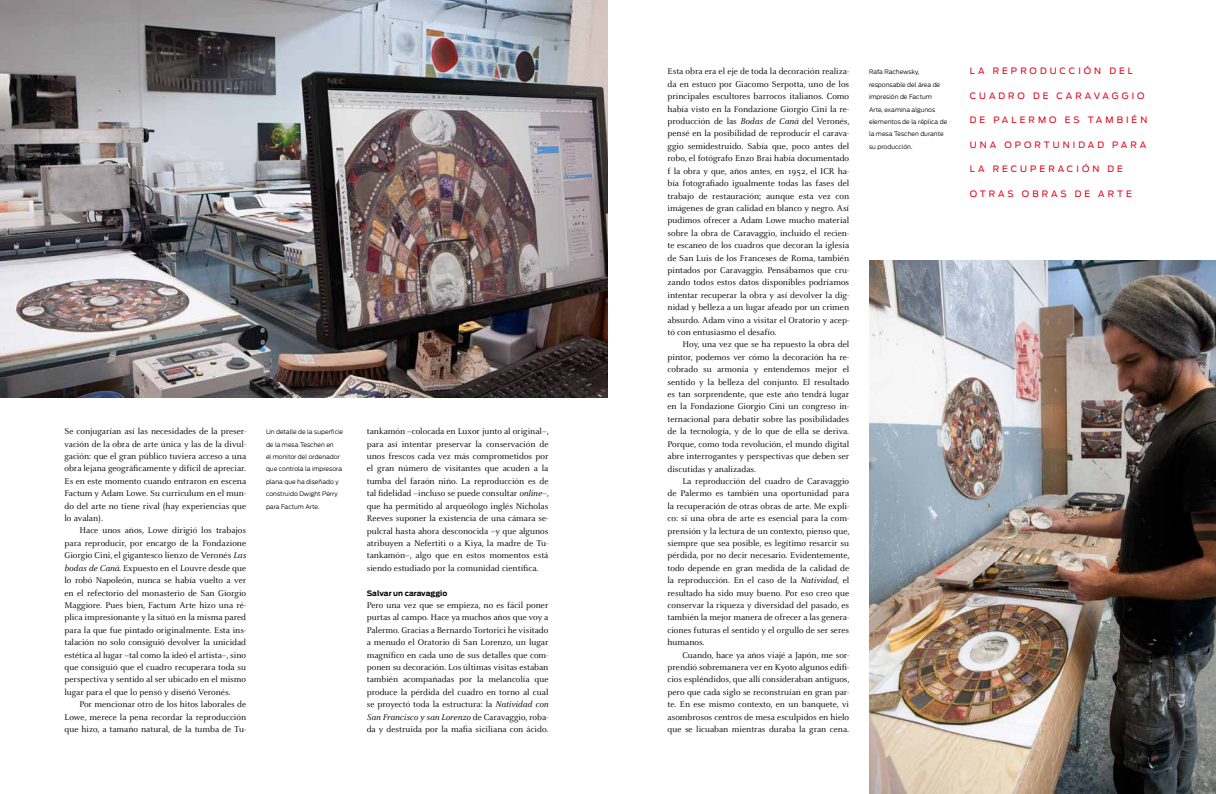
<style>
.page{position:relative;width:1216px;height:794px;background:#fff}
.page>*{position:absolute;margin:0;border:0;box-sizing:border-box;transform-origin:0 0}
.t1{font:9.19px/12.4px "Celeste";color:#000;text-align:justify}
.t2{font:8.75px "Antenna";letter-spacing:.35em;color:#e2001a}
.t3{font:700 7.44px "Antenna";color:#000}
.t4{font:300 6.12px/12.4px "Antenna";color:#000}
.s1{font-style:italic}
</style>
<div class="page">
<img style="left:869px;top:260px;width:346px;height:534px">
<img style="left:0;top:0;width:608px;height:397px">
<p class="t1" style="left:64px;top:425px;width:183px">Se conjugarían así las necesidades de la preser&shy;vación de la obra de arte única y las de la divul&shy;gación: que el gran público tuviera acceso a una obra lejana geográficamente y difícil de apreciar.<br>Es en este momento cuando entraron en escena Factum y Adam Lowe. Su curriculum en el mun&shy;do del arte no tiene rival (hay experiencias que lo avalan).</p>
<p class="t1" style="left:64px;top:525px;width:183px;text-indent:15px">Hace unos años, Lowe dirigió los trabajos para reproducir, por encargo de la Fondazione Giorgio Cini, el gigantesco lienzo de Veronés <span class="s1">Las bodas de Caná</span>. Expuesto en el Louvre desde que lo robó Napoleón, nunca se había vuelto a ver en el refectorio del monasterio de San Giorgio Maggiore. Pues bien, Factum Arte hizo una ré&shy;plica impresionante y la situó en la misma pared para la que fue pintado originalmente. Esta ins&shy;talación no solo consiguió devolver la unicidad estética al lugar –tal como la ideó el artista–, sino que consiguió que el cuadro recuperara toda su perspectiva y sentido al ser ubicado en el mismo lugar para el que lo pensó y diseñó Veronés.</p>
<p class="t1" style="left:64px;top:698px;width:183px;text-indent:15px">Por mencionar otro de los hitos laborales de Lowe, merece la pena recordar la reproducción que hizo, a tamaño natural, de la tumba de Tu-</p>
<p class="t4" style="left:266px;top:426px;width:79px">Un detalle de la superficie de la mesa Teschen en<br>el monitor del ordenador que controla la impresora plana que ha diseñado y construido Dwight Perry para Factum Arte.</p>
<p class="t1" style="left:367px;top:425px;width:183px">tankamón –colocada en Luxor junto al original–, para así intentar preservar la conservación de unos frescos cada vez más comprometidos por el gran número de visitantes que acuden a la tumba del faraón niño. La reproducción es de tal fidelidad –incluso se puede consultar <span class="s1">online–</span>, que ha permitido al arqueólogo inglés Nicholas Reeves suponer la existencia de una cámara se&shy;pulcral hasta ahora desconocida –y que algunos atribuyen a Nefertiti o a Kiya, la madre de Tu&shy;tankamón–, algo que en estos momentos está siendo estudiado por la comunidad científica.</p>
<p class="t3" style="left:367px;top:588px;width:82px">Salvar un caravaggio</p>
<p class="t1" style="left:367px;top:599px;width:183px">Pero una vez que se empieza, no es fácil poner purtas al campo. Hace ya muchos años que voy a Palermo. Gracias a Bernardo Tortorici he visitado a menudo el Oratorio di San Lorenzo, un lugar magnífico en cada uno de sus detalles que com&shy;ponen su decoración. Los últimas visitas estaban también acompañadas por la melancolía que produce la pérdida del cuadro en torno al cual se proyectó toda la estructura: la <span class="s1">Natividad con San Francisco y san Lorenzo</span> de Caravaggio, roba&shy;da y destruida por la mafia siciliana con ácido.</p>
<p class="t1" style="left:667px;top:66px;width:183px">Esta obra era el eje de toda la decoración realiza&shy;da en estuco por Giacomo Serpotta, uno de los principales escultores barrocos italianos. Como había visto en la Fondazione Giorgio Cini la re&shy;producción de las <span class="s1">Bodas de Caná</span> del Veronés, pensé en la posibilidad de reproducir el carava&shy;ggio semidestruido. Sabía que, poco antes del robo, el fotógrafo Enzo Brai había documentado f la obra y que, años antes, en 1952, el ICR ha&shy;bía fotografiado igualmente todas las fases del trabajo de restauración; aunque esta vez con imágenes de gran calidad en blanco y negro. Así pudimos ofrecer a Adam Lowe mucho material sobre la obra de Caravaggio, incluido el recien&shy;te escaneo de los cuadros que decoran la iglesia de San Luis de los Franceses de Roma, también pintados por Caravaggio. Pensábamos que cru&shy;zando todos estos datos disponibles podríamos intentar recuperar la obra y así devolver la dig&shy;nidad y belleza a un lugar afeado por un crimen absurdo. Adam vino a visitar el Oratorio y acep&shy;tó con entusiasmo el desafío.</p>
<p class="t1" style="left:667px;top:339px;width:183px;text-indent:15px">Hoy, una vez que se ha repuesto la obra del pintor, podemos ver cómo la decoración ha re&shy;cobrado su armonía y entendemos mejor el sentido y la belleza del conjunto. El resultado es tan sorprendente, que este año tendrá lugar en la Fondazione Giorgio Cini un congreso in&shy;ternacional para debatir sobre las posibilidades de la tecnología, y de lo que de ella se deriva.<br>Porque, como toda revolución, el mundo digital abre interrogantes y perspectivas que deben ser discutidas y analizadas.</p>
<p class="t1" style="left:667px;top:475px;width:183px;text-indent:15px">La reproducción del cuadro de Caravaggio de Palermo es también una oportunidad para la recuperación de otras obras de arte. Me expli&shy;co: si una obra de arte es esencial para la com&shy;prensión y la lectura de un contexto, pienso que, siempre que sea posible, es legítimo resarcir su pérdida, por no decir necesario. Evidentemente, todo depende en gran medida de la calidad de la reproducción. En el caso de la <span class="s1">Natividad</span>, el resultado ha sido muy bueno. Por eso creo que conservar la riqueza y diversidad del pasado, es también la mejor manera de ofrecer a las genera&shy;ciones futuras el sentido y el orgullo de ser seres humanos.</p>
<p class="t1" style="left:667px;top:649px;width:183px;text-indent:15px">Cuando, hace ya años viajé a Japón, me sor&shy;prendió sobremanera ver en Kyoto algunos edifi&shy;cios espléndidos, que allí consideraban antiguos, pero que cada siglo se reconstruían en gran par&shy;te. En ese mismo contexto, en un banquete, vi asombrosos centros de mesa esculpidos en hielo que se licuaban mientras duraba la gran cena.</p>
<p class="t4" style="left:869px;top:66px;width:80px">Rafa Rachewsky, responsable del área de impresión de Factum<br>Arte, examina algunos elementos de la réplica de la mesa Teschen durante su producción.</p>
<p class="t2" style="left:969px;top:66px;width:165px">LA REP RODUCCIÓN DEL</p>
<p class="t2" style="left:969px;top:90px;width:176px">CUADRO DE CARAVAGGIO</p>
<p class="t2" style="left:969px;top:115px;width:179px">DE PALERMO ES TAMBIÉ N</p>
<p class="t2" style="left:969px;top:139px;width:178px">UNA OP ORTUNIDAD PARA</p>
<p class="t2" style="left:969px;top:164px;width:155px">LA RECUP ERACIÓN DE</p>
<p class="t2" style="left:969px;top:188px;width:164px">OTRAS OBRAS DE ARTE</p>
</div>
